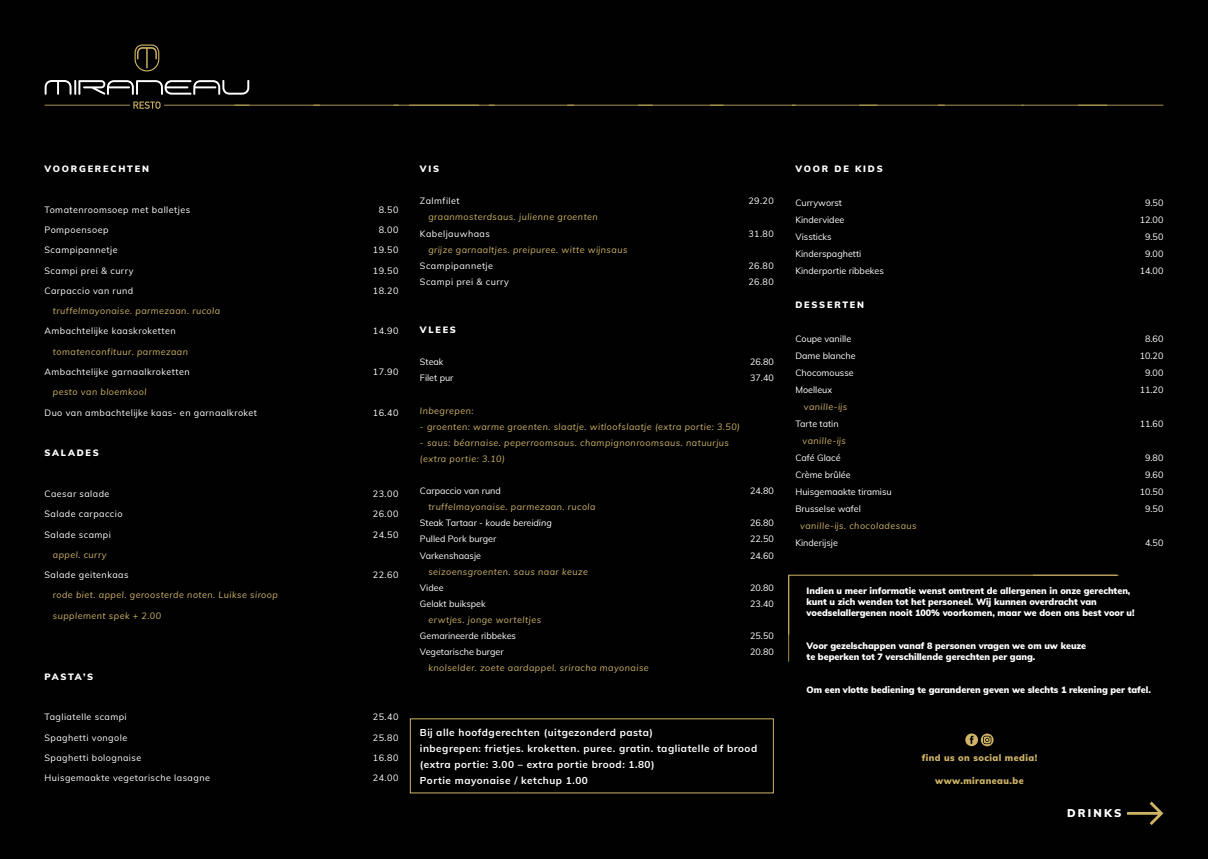
<style>
.page{position:relative;width:1208px;height:859px;background:#010101}
.page>*{position:absolute;margin:0;border:0;box-sizing:border-box;transform-origin:0 0}
.t1{font:900 11px "Muli";letter-spacing:.2em;color:#fff}
.t2{font:700 10px/16.1px "Muli";letter-spacing:.05em;color:#fff}
.t3{font:9px "Muli";letter-spacing:.045em;color:#fff}
.t4{font:italic 9px/16.1px "Muli";letter-spacing:.05em;color:#cfb367}
.t5{font:900 9px/11px "Muli";color:#fff}
.t6{font:9px "Muli";color:#fff}
.t7{font:900 9px "Muli";letter-spacing:.2em;color:#fff}
.t8{font:900 9px "Muli";letter-spacing:.05em;color:#cfb467}
.s1{font-style:normal;color:#fff}
.s2{color:#fff}
</style>
<div class="page">
<hr style="left:393px;top:105px;width:86px;height:1px;background:#cfb467">
<svg style="left:45px;top:80px;width:204px;height:15px"></svg>
<svg style="left:133px;top:101px;width:27px;height:8px"></svg>
<hr style="left:45px;top:105px;width:85px;height:1px;background:#cfb467">
<hr style="left:164px;top:105px;width:85px;height:1px;background:#cfb467">
<svg style="left:135px;top:45px;width:24px;height:26px"></svg>
<hr style="left:234px;top:105px;width:86px;height:1px;background:#cfb467">
<hr style="left:313px;top:105px;width:86px;height:1px;background:#cfb467">
<hr style="left:409px;top:105px;width:86px;height:1px;background:#cfb467">
<hr style="left:488px;top:105px;width:86px;height:1px;background:#cfb467">
<hr style="left:567px;top:105px;width:86px;height:1px;background:#cfb467">
<hr style="left:638px;top:105px;width:85px;height:1px;background:#cfb467">
<hr style="left:710px;top:105px;width:85px;height:1px;background:#cfb467">
<hr style="left:792px;top:105px;width:85px;height:1px;background:#cfb467">
<hr style="left:859px;top:105px;width:86px;height:1px;background:#cfb467">
<hr style="left:938px;top:105px;width:85px;height:1px;background:#cfb467">
<hr style="left:1021px;top:105px;width:86px;height:1px;background:#cfb467">
<hr style="left:1077px;top:105px;width:86px;height:1px;background:#cfb467">
<svg style="left:788px;top:574px;width:330px;height:61px"></svg>
<hr style="left:1033px;top:575px;width:85px;height:1px;background:#cfb467">
<hr style="left:788px;top:576px;width:1px;height:86px;background:#cfb467">
<svg style="left:965px;top:733px;width:28px;height:13px"></svg>
<svg style="left:1127px;top:801px;width:36px;height:24px"></svg>
<p class="t7" style="left:45px;top:162px;width:106px">VOORGERECHTEN</p>
<p class="t3" style="left:45px;top:203px;width:147px">Tomatenroomsoep met balletjes</p>
<p class="t3" style="left:379px;top:203px;width:21px">8.50</p>
<p class="t3" style="left:45px;top:223px;width:65px">Pompoensoep</p>
<p class="t3" style="left:379px;top:223px;width:21px">8.00</p>
<p class="t3" style="left:45px;top:243px;width:75px">Scampipannetje</p>
<p class="t3" style="left:373px;top:243px;width:27px">19.50</p>
<p class="t3" style="left:45px;top:264px;width:90px">Scampi prei &amp; curry</p>
<p class="t3" style="left:373px;top:264px;width:27px">19.50</p>
<p class="t3" style="left:45px;top:284px;width:90px">Carpaccio van rund</p>
<p class="t3" style="left:373px;top:284px;width:27px">18.20</p>
<p class="t4" style="left:53px;top:302px;width:169px">truffelmayonaise. parmezaan. rucola</p>
<p class="t3" style="left:45px;top:325px;width:133px">Ambachtelijke kaaskroketten</p>
<p class="t3" style="left:373px;top:325px;width:27px">14.90</p>
<p class="t4" style="left:53px;top:343px;width:137px">tomatenconfituur. parmezaan</p>
<p class="t3" style="left:45px;top:365px;width:147px">Ambachtelijke garnaalkroketten</p>
<p class="t3" style="left:373px;top:365px;width:27px">17.90</p>
<p class="t4" style="left:53px;top:384px;width:95px">pesto van bloemkool</p>
<p class="t3" style="left:45px;top:406px;width:214px">Duo van ambachtelijke kaas- en garnaalkroket</p>
<p class="t3" style="left:373px;top:406px;width:27px">16.40</p>
<p class="t7" style="left:45px;top:446px;width:56px">SALADES</p>
<p class="t3" style="left:45px;top:487px;width:66px">Caesar salade</p>
<p class="t3" style="left:373px;top:487px;width:27px">23.00</p>
<p class="t3" style="left:45px;top:507px;width:80px">Salade carpaccio</p>
<p class="t3" style="left:373px;top:507px;width:27px">26.00</p>
<p class="t3" style="left:45px;top:528px;width:68px">Salade scampi</p>
<p class="t3" style="left:373px;top:528px;width:27px">24.50</p>
<p class="t4" style="left:53px;top:546px;width:55px">appel. curry</p>
<p class="t3" style="left:45px;top:568px;width:85px">Salade geitenkaas</p>
<p class="t3" style="left:373px;top:568px;width:27px">22.60</p>
<p class="t4" style="left:53px;top:587px;width:226px">rode biet. appel. geroosterde noten. Luikse siroop</p>
<p class="t4" style="left:53px;top:607px;width:110px">supplement spek + 2.00</p>
<p class="t5" style="left:45px;top:670px;width:50px">PASTA’S</p>
<p class="t3" style="left:45px;top:710px;width:84px">Tagliatelle scampi</p>
<p class="t3" style="left:373px;top:710px;width:27px">25.40</p>
<p class="t3" style="left:45px;top:731px;width:84px">Spaghetti vongole</p>
<p class="t3" style="left:373px;top:731px;width:27px">25.80</p>
<p class="t3" style="left:45px;top:751px;width:98px">Spaghetti bolognaise</p>
<p class="t3" style="left:373px;top:751px;width:27px">16.80</p>
<p class="t3" style="left:45px;top:771px;width:167px">Huisgemaakte vegetarische lasagne</p>
<p class="t3" style="left:373px;top:771px;width:27px">24.00</p>
<p class="t5" style="left:420px;top:163px;width:21px">VIS</p>
<p class="t3" style="left:420px;top:195px;width:41px">Zalmfilet</p>
<p class="t3" style="left:748px;top:195px;width:27px">29.20</p>
<p class="t4" style="left:428px;top:209px;width:171px">graanmosterdsaus. julienne groenten</p>
<p class="t3" style="left:420px;top:227px;width:71px">Kabeljauwhaas</p>
<p class="t3" style="left:748px;top:227px;width:27px">31.80</p>
<p class="t4" style="left:428px;top:241px;width:201px">grijze garnaaltjes. preipuree. witte wijnsaus</p>
<p class="t3" style="left:420px;top:259px;width:75px">Scampipannetje</p>
<p class="t3" style="left:748px;top:259px;width:27px">26.80</p>
<p class="t3" style="left:420px;top:275px;width:90px">Scampi prei &amp; curry</p>
<p class="t3" style="left:748px;top:275px;width:27px">26.80</p>
<p class="t5" style="left:420px;top:324px;width:37px">VLEES</p>
<p class="t3" style="left:420px;top:356px;width:25px">Steak</p>
<p class="t3" style="left:750px;top:356px;width:25px">26.80</p>
<p class="t6" style="left:420px;top:372px;width:35px">Filet pur</p>
<p class="t3" style="left:750px;top:372px;width:25px">37.40</p>
<p class="t4" style="left:420px;top:402px;width:55px">Inbegrepen:</p>
<p class="t4" style="left:420px;top:418px;width:321px">- groenten: warme groenten. slaatje. witloofslaatje (extra portie: 3.50)</p>
<p class="t4" style="left:420px;top:434px;width:310px">- saus: béarnaise. peperroomsaus. champignonroomsaus. natuurjus (extra portie: 3.10)</p>
<p class="t6" style="left:420px;top:484px;width:82px">Carpaccio van rund</p>
<p class="t3" style="left:750px;top:484px;width:25px">24.80</p>
<p class="t4" style="left:420px;top:499px;width:177px;text-indent:8px">truffelmayonaise. parmezaan. rucola<br><span class="s1">Steak Tartaar</span> <span class="s2">- koude bereiding</span></p>
<p class="t3" style="left:750px;top:517px;width:25px">26.80</p>
<p class="t6" style="left:420px;top:533px;width:78px">Pulled Pork burger</p>
<p class="t3" style="left:750px;top:533px;width:25px">22.50</p>
<p class="t6" style="left:420px;top:549px;width:63px">Varkenshaasje</p>
<p class="t3" style="left:750px;top:549px;width:25px">24.60</p>
<p class="t4" style="left:428px;top:563px;width:161px">seizoensgroenten. saus naar keuze</p>
<p class="t3" style="left:420px;top:581px;width:25px">Videe</p>
<p class="t3" style="left:750px;top:581px;width:25px">20.80</p>
<p class="t6" style="left:420px;top:597px;width:67px">Gelakt buikspek</p>
<p class="t3" style="left:750px;top:597px;width:25px">23.40</p>
<p class="t4" style="left:428px;top:611px;width:114px">erwtjes. jonge worteltjes</p>
<p class="t6" style="left:420px;top:629px;width:98px">Gemarineerde ribbekes</p>
<p class="t3" style="left:750px;top:629px;width:25px">25.50</p>
<p class="t6" style="left:420px;top:645px;width:85px">Vegetarische burger</p>
<p class="t3" style="left:750px;top:645px;width:25px">20.80</p>
<p class="t4" style="left:428px;top:660px;width:222px">knolselder. zoete aardappel. sriracha mayonaise</p>
<p class="t2" style="left:420px;top:723px;width:339px">Bij alle hoofdgerechten (uitgezonderd pasta)<br>inbegrepen: frietjes. kroketten. puree. gratin. tagliatelle of brood (extra portie: 3.00 – extra portie brood: 1.80)<br>Portie mayonaise / ketchup 1.00</p>
<p class="t7" style="left:795px;top:162px;width:89px">VOOR DE KIDS</p>
<p class="t6" style="left:795px;top:196px;width:48px">Curryworst</p>
<p class="t3" style="left:1145px;top:196px;width:20px">9.50</p>
<p class="t6" style="left:795px;top:213px;width:51px">Kindervidee</p>
<p class="t3" style="left:1139px;top:213px;width:25px">12.00</p>
<p class="t6" style="left:795px;top:230px;width:38px">Vissticks</p>
<p class="t3" style="left:1145px;top:230px;width:20px">9.50</p>
<p class="t6" style="left:795px;top:247px;width:67px">Kinderspaghetti</p>
<p class="t3" style="left:1145px;top:247px;width:20px">9.00</p>
<p class="t6" style="left:795px;top:264px;width:90px">Kinderportie ribbekes</p>
<p class="t3" style="left:1139px;top:264px;width:25px">14.00</p>
<p class="t7" style="left:795px;top:298px;width:70px">DESSERTEN</p>
<p class="t6" style="left:795px;top:332px;width:57px">Coupe vanille</p>
<p class="t3" style="left:1145px;top:332px;width:20px">8.60</p>
<p class="t6" style="left:795px;top:349px;width:62px">Dame blanche</p>
<p class="t3" style="left:1139px;top:349px;width:25px">10.20</p>
<p class="t6" style="left:795px;top:366px;width:60px">Chocomousse</p>
<p class="t3" style="left:1145px;top:366px;width:20px">9.00</p>
<p class="t6" style="left:795px;top:383px;width:38px">Moelleux</p>
<p class="t3" style="left:1139px;top:383px;width:25px">11.20</p>
<p class="t4" style="left:804px;top:398px;width:45px">vanille-ijs</p>
<p class="t6" style="left:795px;top:417px;width:45px">Tarte tatin</p>
<p class="t3" style="left:1139px;top:417px;width:25px">11.60</p>
<p class="t4" style="left:802px;top:432px;width:45px">vanille-ijs</p>
<p class="t6" style="left:795px;top:451px;width:47px">Café Glacé</p>
<p class="t3" style="left:1145px;top:451px;width:20px">9.80</p>
<p class="t6" style="left:795px;top:468px;width:57px">Crème brûlée</p>
<p class="t3" style="left:1145px;top:468px;width:20px">9.60</p>
<p class="t6" style="left:795px;top:485px;width:98px">Huisgemaakte tiramisu</p>
<p class="t3" style="left:1139px;top:485px;width:25px">10.50</p>
<p class="t6" style="left:795px;top:502px;width:67px">Brusselse wafel</p>
<p class="t3" style="left:1145px;top:502px;width:20px">9.50</p>
<p class="t4" style="left:800px;top:517px;width:118px">vanille-ijs. chocoladesaus</p>
<p class="t6" style="left:795px;top:536px;width:44px">Kinderijsje</p>
<p class="t3" style="left:1145px;top:536px;width:20px">4.50</p>
<p class="t5" style="left:806px;top:585px;width:329px">Indien u meer informatie wenst omtrent de allergenen in onze gerechten, kunt u zich wenden tot het personeel. Wij kunnen overdracht van voedselallergenen nooit 100% voorkomen, maar we doen ons best voor u!</p>
<p class="t5" style="left:806px;top:640px;width:281px">Voor gezelschappen vanaf 8 personen vragen we om uw keuze te beperken tot 7 verschillende gerechten per gang.</p>
<p class="t5" style="left:806px;top:684px;width:346px">Om een vlotte bediening te garanderen geven we slechts 1 rekening per tafel.</p>
<p class="t8" style="left:921px;top:751px;width:117px">find us on social media!</p>
<p class="t8" style="left:935px;top:774px;width:90px">www.miraneau.be</p>
<p class="t1" style="left:1067px;top:805px;width:56px">DRINKS</p>
</div>
